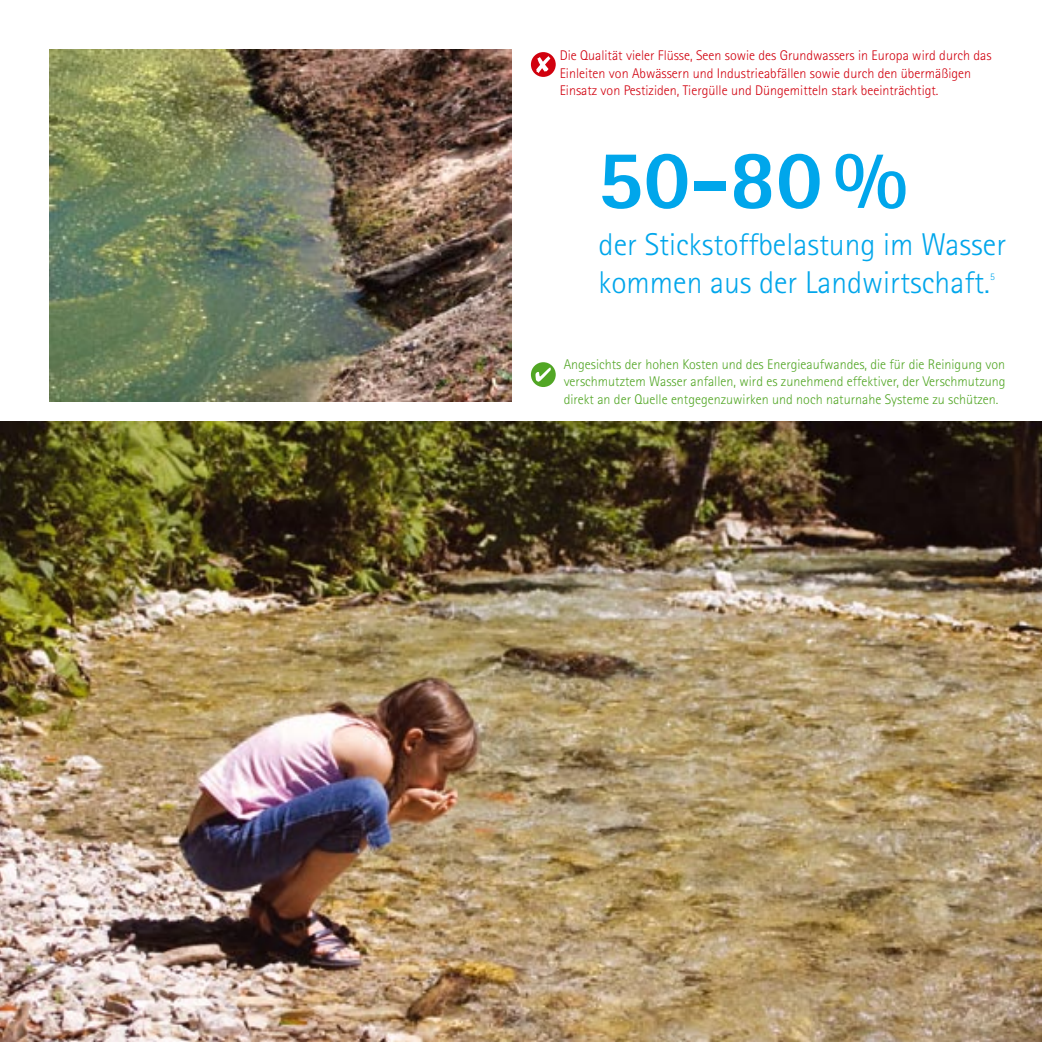
<style>
.page{position:relative;width:1042px;height:1042px;background:#fff}
.page>*{position:absolute;margin:0;border:0;box-sizing:border-box;transform-origin:0 0}
.t1{font:800 84px "Agfa Rotis Sans Serif";color:#00a6eb}
.t2{font:300 31.5px/37.8px "Agfa Rotis Sans Serif";color:#00a6eb}
.bildbeschriftung_grün{font:300 14px/17.5px "Agfa Rotis Sans Serif";color:#52a625;text-align:justify}
.bildbeschriftung_rot{font:300 14px/17.5px "Agfa Rotis Sans Serif";color:#d1010e}
.t3{font:300 10.15px "Agfa Rotis Sans Serif";color:#00a6eb}
</style>
<div class="page">
<img style="left:0;top:422px;width:1042px;height:620px">
<img style="left:50px;top:50px;width:461px;height:352px">
<div style="left:531px;top:362px;width:25px;height:25px;background:#52a625;border-radius:50%"></div>
<svg style="left:535px;top:368px;width:16px;height:14px"></svg>
<div style="left:531px;top:52px;width:25px;height:25px;background:#d1010e;border-radius:50%"></div>
<svg style="left:536px;top:56px;width:14px;height:17px"></svg>
<p class="bildbeschriftung_rot" style="left:560px;top:47px;width:433px">Die Qualität vieler Flüsse, Seen sowie des Grundwassers in Europa wird durch das<br>Einleiten von Abwässern und Industrieabfällen sowie durch den übermäßigen<br>Einsatz von Pestiziden, Tiergülle und Düngemitteln stark beeinträchtigt.</p>
<p class="t1" style="left:597px;top:126px;width:312px">50-80 %</p>
<p class="t2" style="left:598px;top:225px;width:409px">der Stickstoffbelastung im Wasser kommen aus der Landwirtschaft.</p>
<p class="t3" style="left:990px;top:270px;width:6px">5</p>
<p class="bildbeschriftung_grün" style="left:564px;top:355px;width:443px">Angesichts der hohen Kosten und des Energieaufwandes, die für die Reinigung von verschmutztem Wasser anfallen, wird es zunehmend effektiver, der Verschmutzung direkt an der Quelle entgegenzuwirken und noch naturnahe Systeme zu schützen.</p>
</div>
